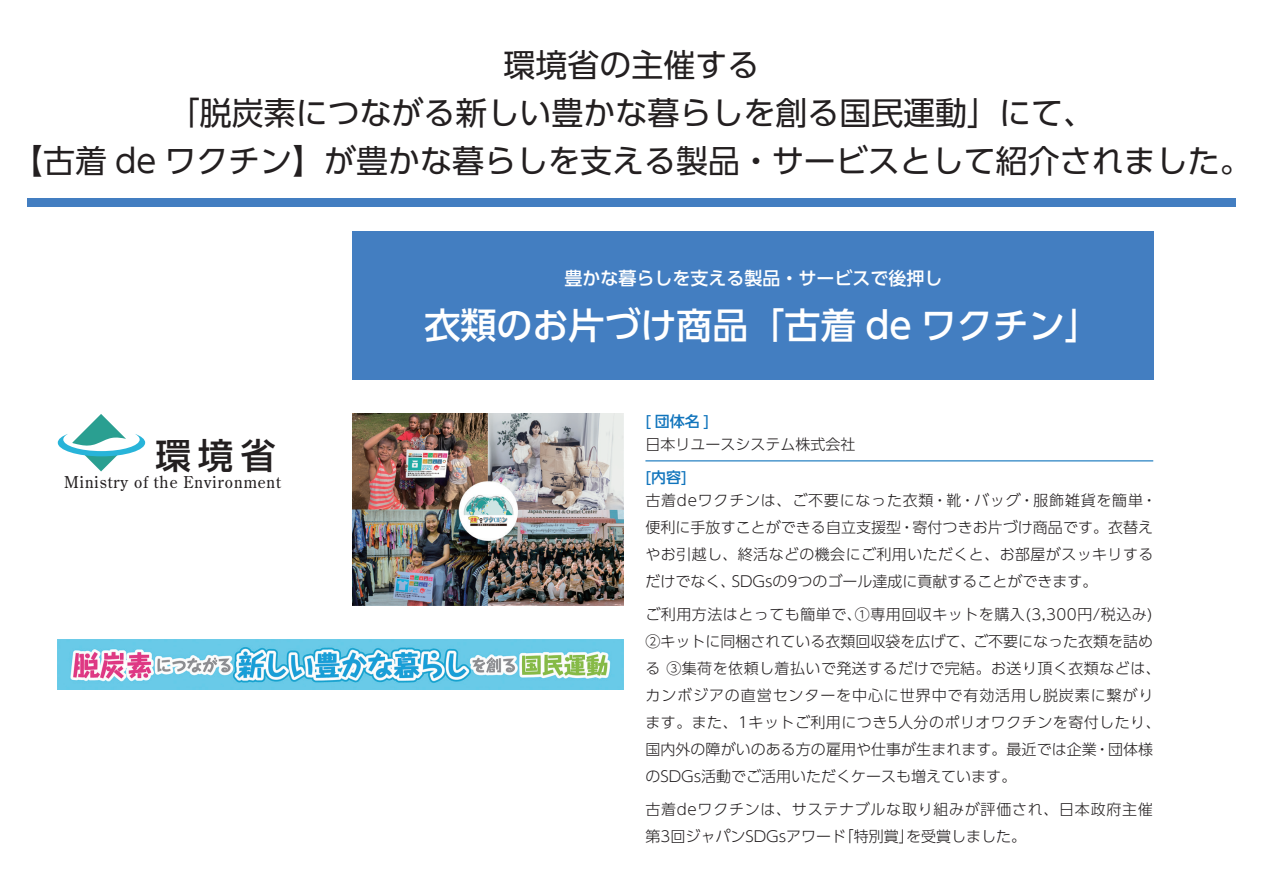
<style>
.page{position:relative;width:1263px;height:893px;background:#fff}
.page>*{position:absolute;margin:0;border:0;box-sizing:border-box;transform-origin:0 0}
.t1{font:500 36px "UD Shin Go Pr 6 N";color:#fff}
.t2{font:500 35.4px "Shin Go Pr 6 N";color:#231f20}
.t3{font:31.95px/48px "UD Shin Go Pr 6 N";color:#231f20;text-align:center}
.t4{font:500 18px "UD Shin Go Pr 6 N";color:#fff}
.t5{font:16.2px "Century Old Style Std";letter-spacing:.06em;color:#231f20;scale:.96 1}
.t6{font:300 15px/27px "UD Shin Go Pr 6 N";letter-spacing:.025em;color:#231f20}
.t7{font:300 15px/27px "UD Shin Go Pr 6 N";letter-spacing:.005em;color:#231f20}
.t8{font:300 15px/27px "UD Shin Go Pr 6 N";letter-spacing:.05em;color:#231f20}
.t9{font:300 15px "UD Shin Go Pr 6 N";color:#231f20}
.t10{font:500 15px "UD Shin Go Pr 6 N";color:#1074bc}
</style>
<div class="page">
<div style="left:352px;top:231px;width:801px;height:149px;background:#437ec1"></div>
<div style="left:27px;top:198px;width:1209px;height:9px;background:#437ec1"></div>
<img style="left:352px;top:414px;width:271px;height:191px">
<hr style="left:645px;top:460px;width:508px;height:1px;background:#1074bc">
<img style="left:58px;top:639px;width:565px;height:50px">
<svg style="left:58px;top:414px;width:87px;height:57px"></svg>
<h3 class="t3" style="left:11px;top:40px;width:1242px">環境省の主催する<br>「脱炭素につながる新しい豊かな暮らしを創る国民運動」にて、<br>【古着 de ワクチン】が豊かな暮らしを支える製品・サービスとして紹介されました。</h3>
<h2 class="t2" style="left:155px;top:426px;width:122px">環境省</h2>
<p class="t5" style="left:64px;top:472px;width:227px">Ministry of the Environment</p>
<p class="t4" style="left:565px;top:264px;width:379px">豊かな暮らしを支える製品・サービスで後押し</p>
<h1 class="t1" style="left:424px;top:296px;width:678px">衣類のお片づけ商品「古着 de ワクチン」</h1>
<p class="t10" style="left:645px;top:409px;width:65px">[ 団体名 ]</p>
<p class="t9" style="left:645px;top:432px;width:211px">日本リユースシステム株式会社</p>
<p class="t10" style="left:645px;top:465px;width:43px">[内容]</p>
<p class="t7" style="left:645px;top:486px;width:513px">古着deワクチンは、ご不要になった衣類・靴・バッグ・服飾雑貨を簡単・便利に手放すことができる自立支援型・寄付つきお片づけ商品です。衣替えやお引越し、終活などの機会にご利用いただくと、お部屋がスッキリするだけでなく、SDGsの9つのゴール達成に貢献することができます。</p>
<p class="t6" style="left:645px;top:600px;width:517px">ご利用方法はとっても簡単で、①専用回収キットを購入(3,300円/税込み)<br>②キットに同梱されている衣類回収袋を広げて、ご不要になった衣類を詰める ③集荷を依頼し着払いで発送するだけで完結。お送り頂く衣類などは、カンボジアの直営センターを中心に世界中で有効活用し脱炭素に繋がります。また、1キットご利用につき5人分のポリオワクチンを寄付したり、国内外の障がいのある方の雇用や仕事が生まれます。最近では企業・団体様のSDGs活動でご活用いただくケースも増えています。</p>
<p class="t8" style="left:645px;top:795px;width:509px">古着deワクチンは、サステナブルな取り組みが評価され、日本政府主催第3回ジャパンSDGsアワード「特別賞」を受賞しました。</p>
</div>
